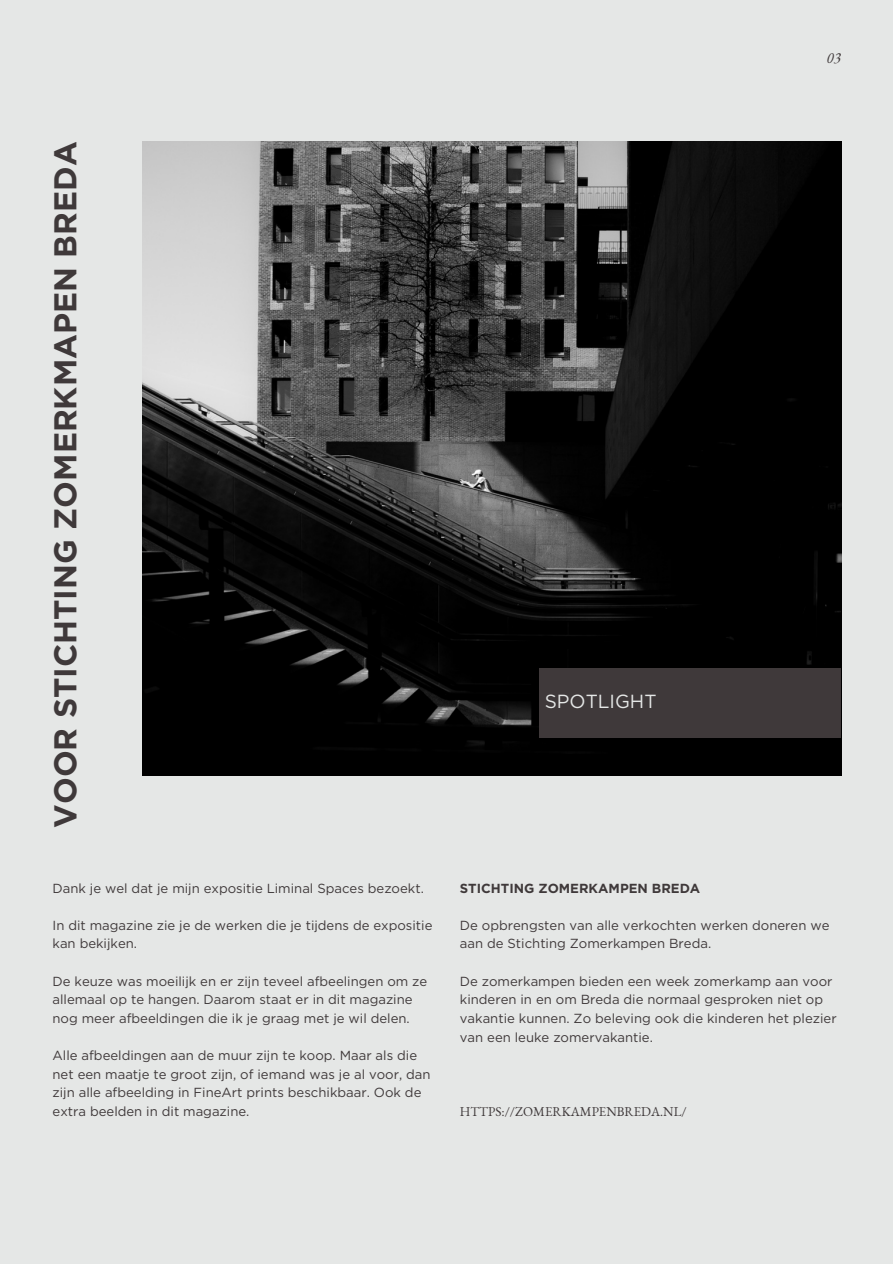
<style>
.page{position:relative;width:893px;height:1264px;background:#fff}
.page>*{position:absolute;margin:0;border:0;box-sizing:border-box;transform-origin:0 0}
.t1{font:700 31.5px "Gotham";color:#3f393a}
.t2{font:18.9px "Gotham";color:#e5e7e6}
.t3{font:italic 15px "EB Garamond";color:#3f393a}
.t4{font:13.2px/18.6px "Gotham";color:#3f393a}
.t5{font:13.2px "EB Garamond";color:#3f393a}
.t6{font:700 13.2px "Gotham";color:#3f393a}
</style>
<div class="page">
<div style="left:0;top:0;width:892px;height:1263px;background:#e5e7e6"></div>
<img style="left:142px;top:141px;width:699px;height:634px">
<div style="left:539px;top:668px;width:301px;height:69px;background:#3f393a"></div>
<p class="t3" style="left:826px;top:48px;width:16px">03</p>
<p class="t1" style="left:46px;top:827px;width:687px;rotate:-90deg">VOOR STICHTING ZOMERKMAPEN BREDA</p>
<p class="t4" style="left:53px;top:878px;width:373px">Dank je wel dat je mijn expositie Liminal Spaces bezoekt.</p>
<p class="t4" style="left:53px;top:915px;width:381px">In dit magazine zie je de werken die je tijdens de expositie kan bekijken.</p>
<p class="t4" style="left:53px;top:971px;width:376px">De keuze was moeilijk en er zijn teveel afbeelingen om ze allemaal op te hangen. Daarom staat er in dit magazine nog meer afbeeldingen die ik je graag met je wil delen.</p>
<p class="t4" style="left:53px;top:1046px;width:379px">Alle afbeeldingen aan de muur zijn te koop. Maar als die net een maatje te groot zijn, of iemand was je al voor, dan zijn alle afbeelding in FineArt prints beschikbaar. Ook de extra beelden in dit magazine.</p>
<p class="t2" style="left:544px;top:690px;width:113px">SPOTLIGHT</p>
<p class="t6" style="left:460px;top:880px;width:242px">STICHTING ZOMERKAMPEN BREDA</p>
<p class="t4" style="left:460px;top:915px;width:371px">De opbrengsten van alle verkochten werken doneren we aan de Stichting Zomerkampen Breda.</p>
<p class="t4" style="left:460px;top:971px;width:378px">De zomerkampen bieden een week zomerkamp aan voor kinderen in en om Breda die normaal gesproken niet op vakantie kunnen. Zo beleving ook die kinderen het plezier van een leuke zomervakantie.</p>
<p class="t5" style="left:460px;top:1102px;width:228px">HTTPS://ZOMERKAMPENBREDA.NL/</p>
</div>
